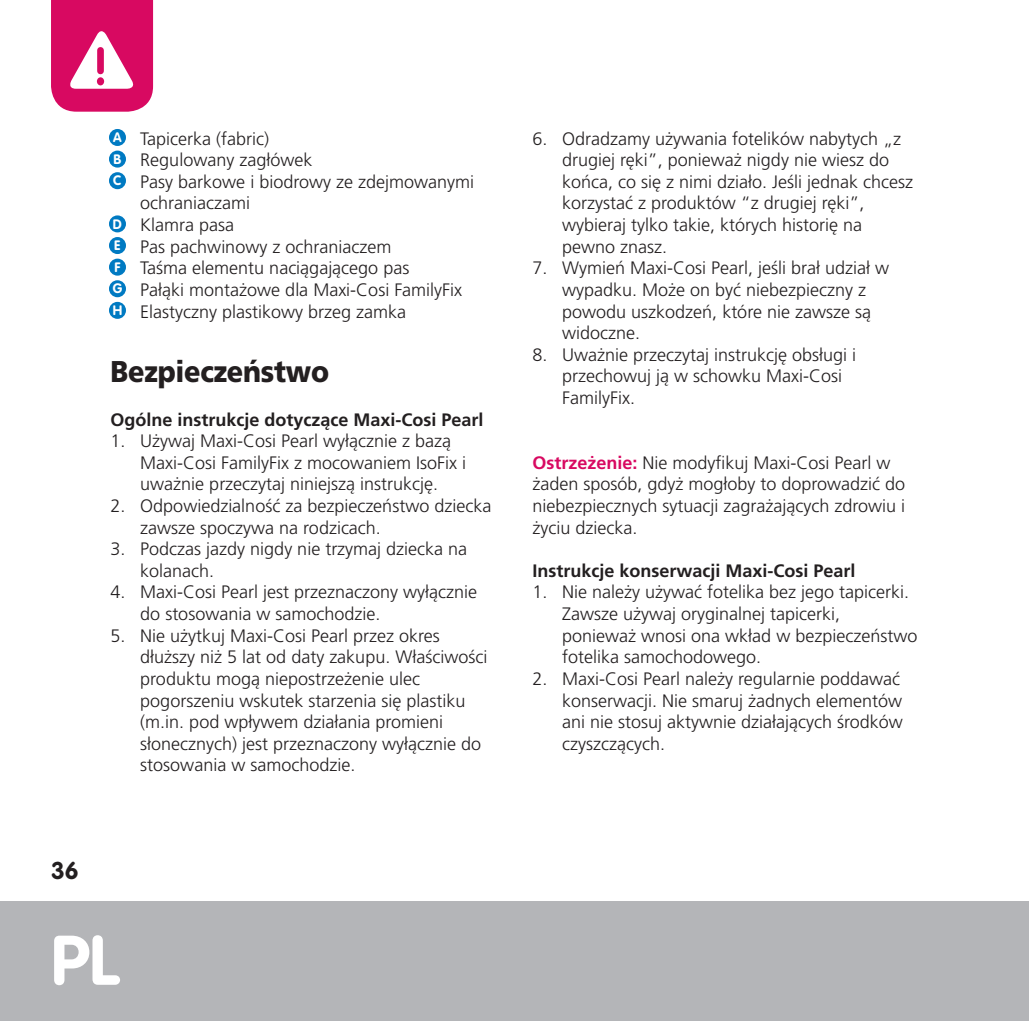
<style>
.page{position:relative;width:1029px;height:1021px;background:#fff}
.page>*{position:absolute;margin:0;border:0;box-sizing:border-box;transform-origin:0 0}
.t1{font:700 69px "VAG Rounded";color:#fff}
.t2{font:900 30px "Frutiger CE";letter-spacing:-.01em;color:#231f20;scale:.9 1}
.t3{font:700 24px "VAG Rounded";color:#231f20}
.t4{font:300 18px/21.6px "Frutiger CE";color:#231f20}
.t5{font:700 18px "Frutiger CE";color:#231f20}
.t6{font:700 13.5px/21.6px "VAG Rounded";color:#fff;text-align:justify}
.s1{font-weight:700;color:#d80961}
</style>
<div class="page">
<div style="left:0;top:901px;width:1029px;height:119px;background:#b4b5b8"></div>
<svg style="left:51px;top:0;width:102px;height:112px"></svg>
<div style="left:97px;top:77px;width:7px;height:8px;background:#d80961;border-radius:50%"></div>
<div style="left:97px;top:47px;width:7px;height:27px;background:#d80961;border-radius:3px"></div>
<div style="left:109px;top:129px;width:17px;height:17px;background:#007ac2;border-radius:50%"></div>
<div style="left:109px;top:151px;width:17px;height:17px;background:#007ac2;border-radius:50%"></div>
<div style="left:109px;top:172px;width:17px;height:17px;background:#007ac2;border-radius:50%"></div>
<div style="left:109px;top:215px;width:17px;height:17px;background:#007ac2;border-radius:50%"></div>
<div style="left:109px;top:237px;width:17px;height:17px;background:#007ac2;border-radius:50%"></div>
<div style="left:109px;top:259px;width:17px;height:17px;background:#007ac2;border-radius:50%"></div>
<div style="left:109px;top:280px;width:17px;height:17px;background:#007ac2;border-radius:50%"></div>
<div style="left:109px;top:302px;width:17px;height:17px;background:#007ac2;border-radius:50%"></div>
<p class="t4" style="left:140px;top:128px;width:335px">Tapicerka (fabric)<br>Regulowany zagłówek<br>Pasy barkowe i biodrowy ze zdejmowanymi ochraniaczami<br>Klamra pasa<br>Pas pachwinowy z ochraniaczem<br>Taśma elementu naciągającego pas<br>Pałąki montażowe dla Maxi-Cosi FamilyFix<br>Elastyczny plastikowy brzeg zamka</p>
<h2 class="t2" style="left:111px;top:356px;width:244px">Bezpieczeństwo</h2>
<p class="t5" style="left:111px;top:409px;width:375px">Ogólne instrukcje dotyczące Maxi-Cosi Pearl</p>
<p class="t4" style="left:140px;top:430px;width:327px;text-indent:-30px">1. Używaj Maxi-Cosi Pearl wyłącznie z bazą<br>Maxi-Cosi FamilyFix z mocowaniem IsoFix i uważnie przeczytaj niniejszą instrukcję.</p>
<p class="t4" style="left:140px;top:495px;width:353px;text-indent:-30px">2. Odpowiedzialność za bezpieczeństwo dziecka zawsze spoczywa na rodzicach.</p>
<p class="t4" style="left:140px;top:538px;width:328px;text-indent:-30px">3. Podczas jazdy nigdy nie trzymaj dziecka na kolanach.</p>
<p class="t4" style="left:140px;top:581px;width:338px;text-indent:-30px">4. Maxi-Cosi Pearl jest przeznaczony wyłącznie do stosowania w samochodzie.</p>
<p class="t4" style="left:140px;top:624px;width:349px;text-indent:-30px">5. Nie użytkuj Maxi-Cosi Pearl przez okres dłuższy niż 5 lat od daty zakupu. Właściwości produktu mogą niepostrzeżenie ulec pogorszeniu wskutek starzenia się plastiku (m.in. pod wpływem działania promieni słonecznych) jest przeznaczony wyłącznie do stosowania w samochodzie.</p>
<p class="t6" style="left:113px;top:127px;width:10px">A B C</p>
<p class="t6" style="left:113px;top:214px;width:11px;text-align:left">D<br>E<br>F<br>G<br>H</p>
<h3 class="t3" style="left:51px;top:860px;width:29px">36</h3>
<h1 class="t1" style="left:51px;top:931px;width:69px">PL</h1>
<p class="t4" style="left:562px;top:127px;width:353px;text-indent:-30px">6. Odradzamy używania fotelików nabytych „z drugiej ręki”, ponieważ nigdy nie wiesz do końca, co się z nimi działo. Jeśli jednak chcesz korzystać z produktów “z drugiej ręki”, wybieraj tylko takie, których historię na pewno znasz.</p>
<p class="t4" style="left:562px;top:257px;width:328px;text-indent:-30px">7. Wymień Maxi-Cosi Pearl, jeśli brał udział w wypadku. Może on być niebezpieczny z powodu uszkodzeń, które nie zawsze są widoczne.</p>
<p class="t4" style="left:562px;top:343px;width:295px;text-indent:-30px">8. Uważnie przeczytaj instrukcję obsługi i przechowuj ją w schowku Maxi-Cosi<br>FamilyFix.</p>
<p class="t4" style="left:532px;top:451px;width:374px"><span class="s1">Ostrzeżenie:</span> Nie modyfikuj Maxi-Cosi Pearl w żaden sposób, gdyż mogłoby to doprowadzić do niebezpiecznych sytuacji zagrażających zdrowiu i życiu dziecka.</p>
<p class="t5" style="left:532px;top:561px;width:325px">Instrukcje konserwacji Maxi-Cosi Pearl</p>
<p class="t4" style="left:562px;top:581px;width:357px;text-indent:-30px">1. Nie należy używać fotelika bez jego tapicerki.<br>Zawsze używaj oryginalnej tapicerki, ponieważ wnosi ona wkład w bezpieczeństwo fotelika samochodowego.</p>
<p class="t4" style="left:562px;top:667px;width:342px;text-indent:-30px">2. Maxi-Cosi Pearl należy regularnie poddawać konserwacji. Nie smaruj żadnych elementów ani nie stosuj aktywnie działających środków czyszczących.</p>
</div>
